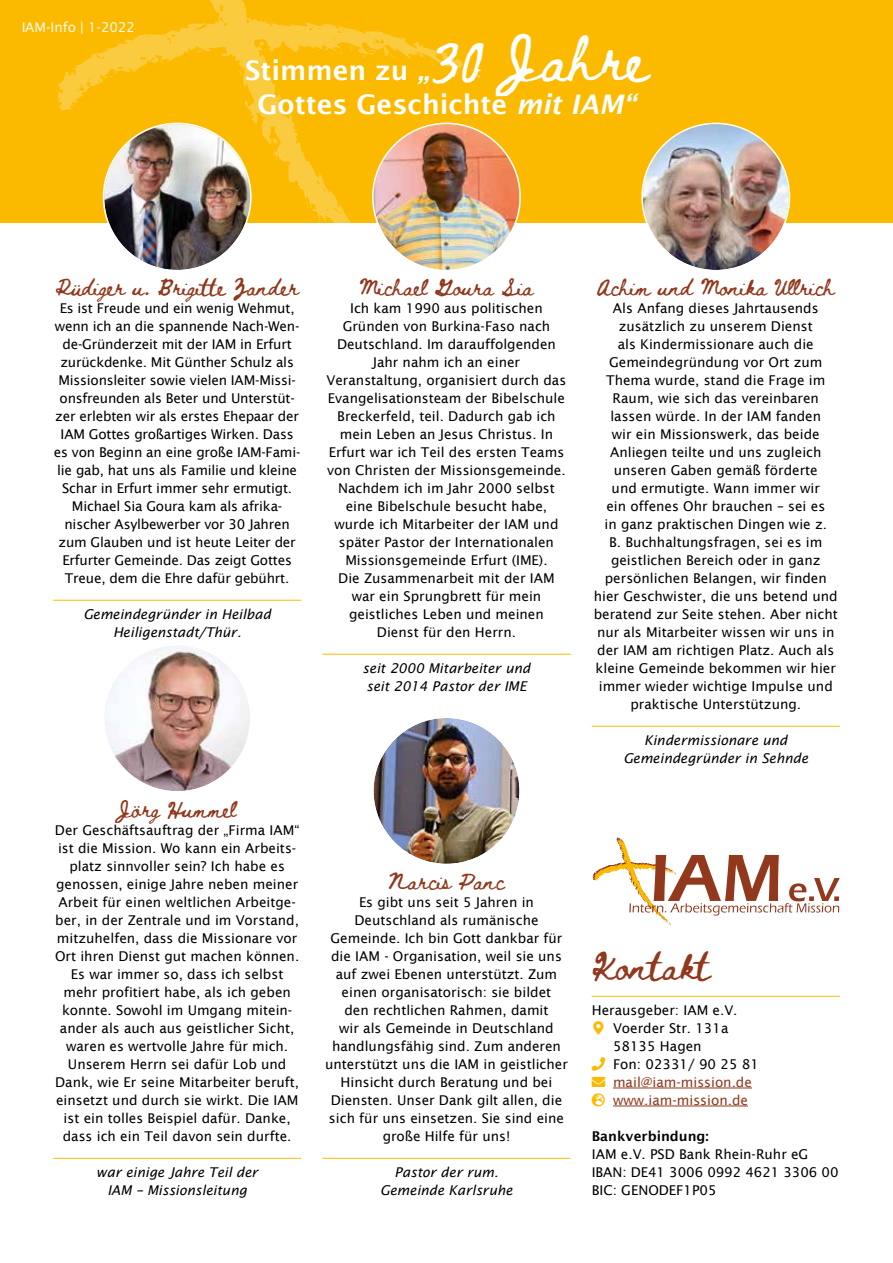
<style>
.page{position:relative;width:893px;height:1263px;background:#fff}
.page>*{position:absolute;margin:0;border:0;box-sizing:border-box;transform-origin:0 0}
.t1{font:600 27px/33.9px "Lucida Sans";color:#fff;text-align:center}
.t2{font:27px "Beth Ellen";color:#91381d}
.t3{font:16.5px "Beth Ellen";color:#91381d}
.t4{font:13.5px/18px "Lucida Sans";color:#000;text-align:center}
.t5{font:italic 13.5px/18px "Lucida Sans";color:#000;text-align:center}
.t6{font:13.5px/18px "Lucida Sans";color:#91381d;text-align:right}
.t7{font:13.5px "Lucida Sans";color:#fff}
.t8{font:600 13.5px "Lucida Sans";color:#000}
.s1{font-style:italic}
.s2{font-family:"Beth Ellen";font-weight:400;font-size:45px}
.s3{color:#fbba00}
</style>
<div class="page">
<svg style="left:592px;top:837px;width:248px;height:88px"></svg>
<div style="left:0;top:0;width:893px;height:223px;background:#fbba00"></div>
<svg style="left:178px;top:0;width:260px;height:268px"></svg>
<svg style="left:338px;top:246px;width:4px;height:4px"></svg>
<svg style="left:332px;top:230px;width:4px;height:4px"></svg>
<svg style="left:321px;top:224px;width:3px;height:5px"></svg>
<svg style="left:312px;top:214px;width:3px;height:5px"></svg>
<svg style="left:57px;top:17px;width:424px;height:98px"></svg>
<hr style="left:613px;top:1088px;width:139px;height:1px;background:#91381d">
<hr style="left:613px;top:1106px;width:135px;height:1px;background:#91381d">
<hr style="left:592px;top:996px;width:248px;height:1px;background:#fbba00">
<hr style="left:53px;top:600px;width:248px;height:1px;background:#fbba00">
<hr style="left:322px;top:654px;width:248px;height:1px;background:#fbba00">
<hr style="left:53px;top:1158px;width:248px;height:1px;background:#fbba00">
<hr style="left:592px;top:726px;width:248px;height:1px;background:#fbba00">
<hr style="left:322px;top:1158px;width:248px;height:1px;background:#fbba00">
<img style="left:643px;top:124px;width:146px;height:146px;border-radius:73px">
<img style="left:374px;top:718px;width:145px;height:146px;border-radius:73px">
<img style="left:104px;top:645px;width:146px;height:146px;border-radius:73px">
<img style="left:104px;top:124px;width:146px;height:146px;border-radius:72px">
<img style="left:374px;top:124px;width:145px;height:146px;border-radius:73px">
<p class="t7" style="left:21px;top:19px;width:115px">IAM-Info | 1-2022</p>
<h1 class="t1" style="left:245px;top:53px;width:404px">Stimmen zu <span class="s1">„</span><span class="s2">30 Jahre<br></span>Gottes Geschichte <span class="s1">mit IAM“</span></h1>
<p class="t3" style="left:55px;top:279px;width:245px">Rüdiger u. Brigitte Zander</p>
<p class="t4" style="left:54px;top:299px;width:248px">Es ist Freude und ein wenig Wehmut, wenn ich an die spannende Nach-Wen&shy;de-Gründerzeit mit der IAM in Erfurt zurückdenke. Mit Günther Schulz als Missionsleiter sowie vielen IAM-Missi&shy;onsfreunden als Beter und Unterstüt&shy;zer erlebten wir als erstes Ehepaar der IAM Gottes großartiges Wirken. Dass es von Beginn an eine große IAM-Fami&shy;lie gab, hat uns als Familie und kleine Schar in Erfurt immer sehr ermutigt.<br>Michael Sia Goura kam als afrika&shy;nischer Asylbewerber vor 30 Jahren zum Glauben und ist heute Leiter der Erfurter Gemeinde. Das zeigt Gottes Treue, dem die Ehre dafür gebührt.</p>
<p class="t5" style="left:83px;top:605px;width:189px">Gemeindegründer in Heilbad<br>Heiligenstadt/Thür.</p>
<p class="t3" style="left:118px;top:801px;width:119px">Jörg Hummel</p>
<p class="t4" style="left:55px;top:821px;width:246px">Der Geschäftsauftrag der „Firma IAM“ ist die Mission. Wo kann ein Arbeits&shy;platz sinnvoller sein? Ich habe es genossen, einige Jahre neben meiner Arbeit für einen weltlichen Arbeitge&shy;ber, in der Zentrale und im Vorstand, mitzuhelfen, dass die Missionare vor Ort ihren Dienst gut machen können.<br>Es war immer so, dass ich selbst mehr profitiert habe, als ich geben konnte. Sowohl im Umgang mitein&shy;ander als auch aus geistlicher Sicht, waren es wertvolle Jahre für mich.<br>Unserem Herrn sei dafür Lob und Dank, wie Er seine Mitarbeiter beruft, einsetzt und durch sie wirkt. Die IAM ist ein tolles Beispiel dafür. Danke, dass ich ein Teil davon sein durfte.</p>
<p class="t5" style="left:96px;top:1163px;width:163px">war einige Jahre Teil der<br>IAM – Missionsleitung</p>
<p class="t3" style="left:359px;top:279px;width:176px">Michael Goura Sia</p>
<p class="t4" style="left:327px;top:299px;width:241px">Ich kam 1990 aus politischen<br>Gründen von Burkina-Faso nach<br>Deutschland. Im darauffolgenden<br>Jahr nahm ich an einer<br>Veranstaltung, organisiert durch das<br>Evangelisationsteam der Bibelschule<br>Breckerfeld, teil. Dadurch gab ich mein Leben an Jesus Christus. In<br>Erfurt war ich Teil des ersten Teams von Christen der Missionsgemeinde.<br>Nachdem ich im Jahr 2000 selbst eine Bibelschule besucht habe, wurde ich Mitarbeiter der IAM und später Pastor der Internationalen<br>Missionsgemeinde Erfurt (IME).<br>Die Zusammenarbeit mit der IAM war ein Sprungbrett für mein geistliches Leben und meinen<br>Dienst für den Herrn.</p>
<p class="t5" style="left:363px;top:659px;width:169px;text-align:left">seit 2000 Mitarbeiter und seit 2014 Pastor der IME</p>
<p class="t3" style="left:597px;top:279px;width:240px">Achim und Monika Ullrich</p>
<p class="t4" style="left:594px;top:299px;width:246px">Als Anfang dieses Jahrtausends zusätzlich zu unserem Dienst<br>als Kindermissionare auch die<br>Gemeindegründung vor Ort zum<br>Thema wurde, stand die Frage im<br>Raum, wie sich das vereinbaren lassen würde. In der IAM fanden<br>wir ein Missionswerk, das beide<br>Anliegen teilte und uns zugleich unseren Gaben gemäß förderte<br>und ermutigte. Wann immer wir<br>ein offenes Ohr brauchen – sei es<br>in ganz praktischen Dingen wie z.<br>B. Buchhaltungsfragen, sei es im geistlichen Bereich oder in ganz persönlichen Belangen, wir finden hier Geschwister, die uns betend und beratend zur Seite stehen. Aber nicht nur als Mitarbeiter wissen wir uns in der IAM am richtigen Platz. Auch als kleine Gemeinde bekommen wir hier immer wieder wichtige Impulse und praktische Unterstützung.</p>
<p class="t5" style="left:623px;top:731px;width:186px">Kindermissionare und<br>Gemeindegründer in Sehnde</p>
<p class="t3" style="left:388px;top:873px;width:118px">Narcis Panc</p>
<p class="t4" style="left:325px;top:893px;width:244px">Es gibt uns seit 5 Jahren in<br>Deutschland als rumänische<br>Gemeinde. Ich bin Gott dankbar für die IAM - Organisation, weil sie uns auf zwei Ebenen unterstützt. Zum einen organisatorisch: sie bildet<br>den rechtlichen Rahmen, damit<br>wir als Gemeinde in Deutschland handlungsfähig sind. Zum anderen unterstützt uns die IAM in geistlicher<br>Hinsicht durch Beratung und bei<br>Diensten. Unser Dank gilt allen, die sich für uns einsetzen. Sie sind eine große Hilfe für uns!</p>
<p class="t5" style="left:380px;top:1163px;width:134px">Pastor der rum.<br>Gemeinde Karlsruhe</p>
<h1 class="t2" style="left:592px;top:953px;width:120px">Kontakt</h1>
<p class="t4" style="left:613px;top:1001px;width:147px;text-align:left;text-indent:-21px">Herausgeber: IAM e.V.<br>Voerder Str. 131a<br>58135 Hagen<br>Fon: 02331/ 90 25 81</p>
<p class="t6" style="left:592px;top:1073px;width:162px"><span class="s3">→</span> mail@iam-mission.de www.iam-mission.de</p>
<p class="t8" style="left:592px;top:1128px;width:119px">Bankverbindung:</p>
<p class="t4" style="left:592px;top:1145px;width:248px;text-align:left">IAM e.V. PSD Bank Rhein-Ruhr eG<br>IBAN: DE41 3006 0992 4621 3306 00<br>BIC: GENODEF1P05</p>
</div>
